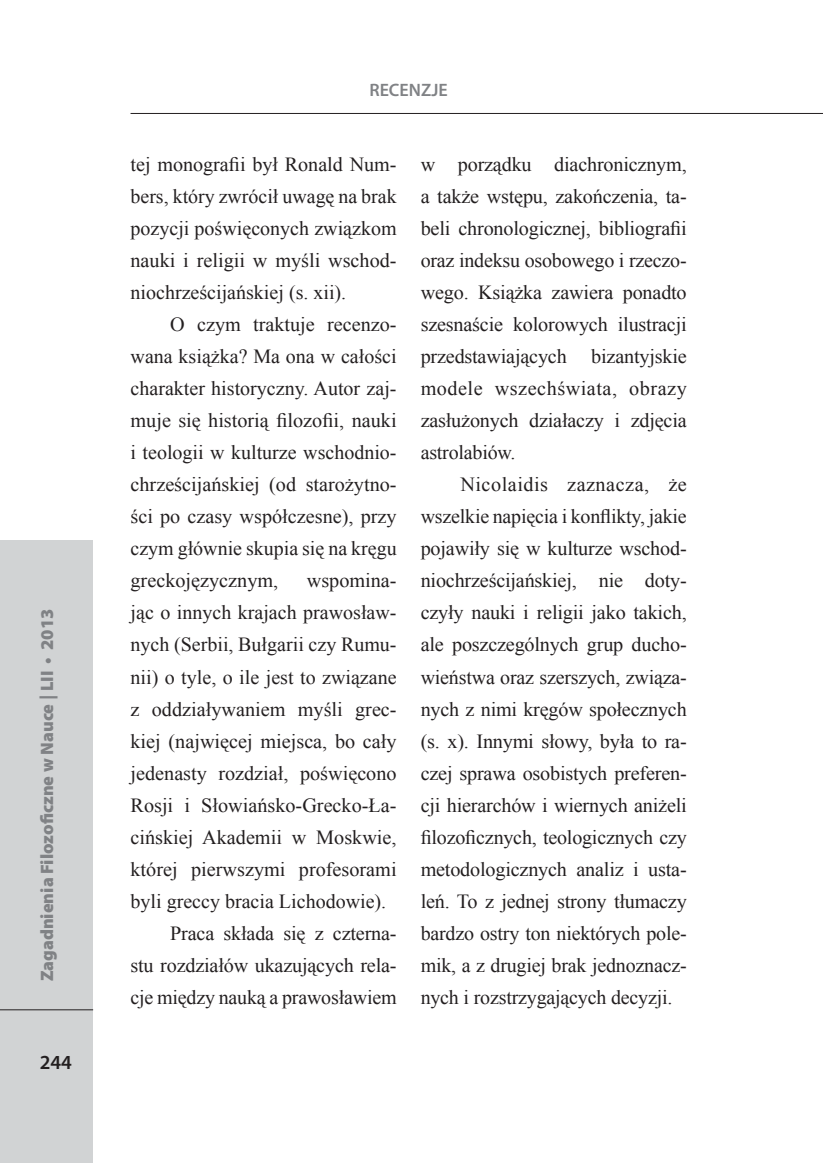
<style>
.page{position:relative;width:823px;height:1163px;background:#fff}
.page>*{position:absolute;margin:0;border:0;box-sizing:border-box;transform-origin:0 0}
.Tekst_recenzje_ZF{font:20px/32px "Times New Roman";letter-spacing:-.01em;color:#231f20;text-align:justify}
.tekst_recenzje_bez_a{font:20px/32px "Times New Roman";color:#231f20;text-align:justify}
.t1{font:600 20px "Myriad Pro";color:#231f20}
.t2{font:900 18px "Myriad Pro";color:#808285}
.t3{font:600 18px "Myriad Pro";color:#808285}
</style>
<div class="page">
<div style="left:0;top:540px;width:93px;height:622px;background:#d1d3d4"></div>
<hr style="left:130px;top:113px;width:692px;height:1px;background:#231f20">
<hr style="left:0;top:1009px;width:93px;height:1px;background:#231f20">
<p class="t2" style="left:35px;top:981px;width:374px;rotate:-90deg">Zagadnienia Filozoficzne w Nauce | LII • 2013</p>
<p class="t1" style="left:40px;top:1049px;width:34px">244</p>
<p class="t3" style="left:369px;top:79px;width:80px">RECENZJE</p>
<p class="tekst_recenzje_bez_a" style="left:130px;top:148px;width:267px">tej monografii był Ronald Num&shy;bers, który zwrócił uwagę na brak pozycji poświęconych związkom nauki i religii w myśli wschod&shy;niochrześcijańskiej (s. xii).</p>
<p class="Tekst_recenzje_ZF" style="left:130px;top:308px;width:267px;text-indent:40px">O czym traktuje recenzo&shy;wana książka? Ma ona w całości charakter historyczny. Autor zaj&shy;muje się historią filozofii, nauki i teologii w kulturze wschodnio&shy;chrześcijańskiej (od starożytno&shy;ści po czasy współczesne), przy czym głównie skupia się na kręgu greckojęzycznym,</p>
<p class="Tekst_recenzje_ZF" style="left:130px;top:564px;width:267px;text-indent:176px">wspomina&shy;jąc o innych krajach prawosław&shy;nych (Serbii, Bułgarii czy Rumu&shy;nii) o tyle, o ile jest to związane z oddziaływaniem myśli grec&shy;kiej (najwięcej miejsca, bo cały jedenasty rozdział, poświęcono Rosji i Słowiańsko-Grecko-Ła&shy;cińskiej Akademii w Moskwie, której pierwszymi profesorami byli greccy bracia Lichodowie).</p>
<p class="Tekst_recenzje_ZF" style="left:130px;top:916px;width:267px;text-indent:40px">Praca składa się z czterna&shy;stu rozdziałów ukazujących rela&shy;cje między nauką a prawosławiem</p>
<p class="Tekst_recenzje_ZF" style="left:420px;top:148px;width:267px">w porządku diachronicznym, a także wstępu, zakończenia, ta&shy;beli chronologicznej, bibliografii oraz indeksu osobowego i rzeczo&shy;wego. Książka zawiera ponadto szesnaście kolorowych ilustracji przedstawiających bizantyjskie modele wszechświata, obrazy zasłużonych działaczy i zdjęcia astrolabiów.</p>
<p class="Tekst_recenzje_ZF" style="left:420px;top:468px;width:267px;text-indent:40px">Nicolaidis zaznacza, że wszelkie napięcia i konflikty, jakie pojawiły się w kulturze wschod&shy;niochrześcijańskiej, nie doty&shy;czyły nauki i religii jako takich, ale poszczególnych grup ducho&shy;wieństwa oraz szerszych, związa&shy;nych z nimi kręgów społecznych (s. x). Innymi słowy, była to ra&shy;czej sprawa osobistych preferen&shy;cji hierarchów i wiernych aniżeli filozoficznych, teologicznych czy metodologicznych analiz i usta&shy;leń. To z jednej strony tłumaczy bardzo ostry ton niektórych pole&shy;mik, a z drugiej brak jednoznacz&shy;nych i rozstrzygających decyzji.</p>
</div>
